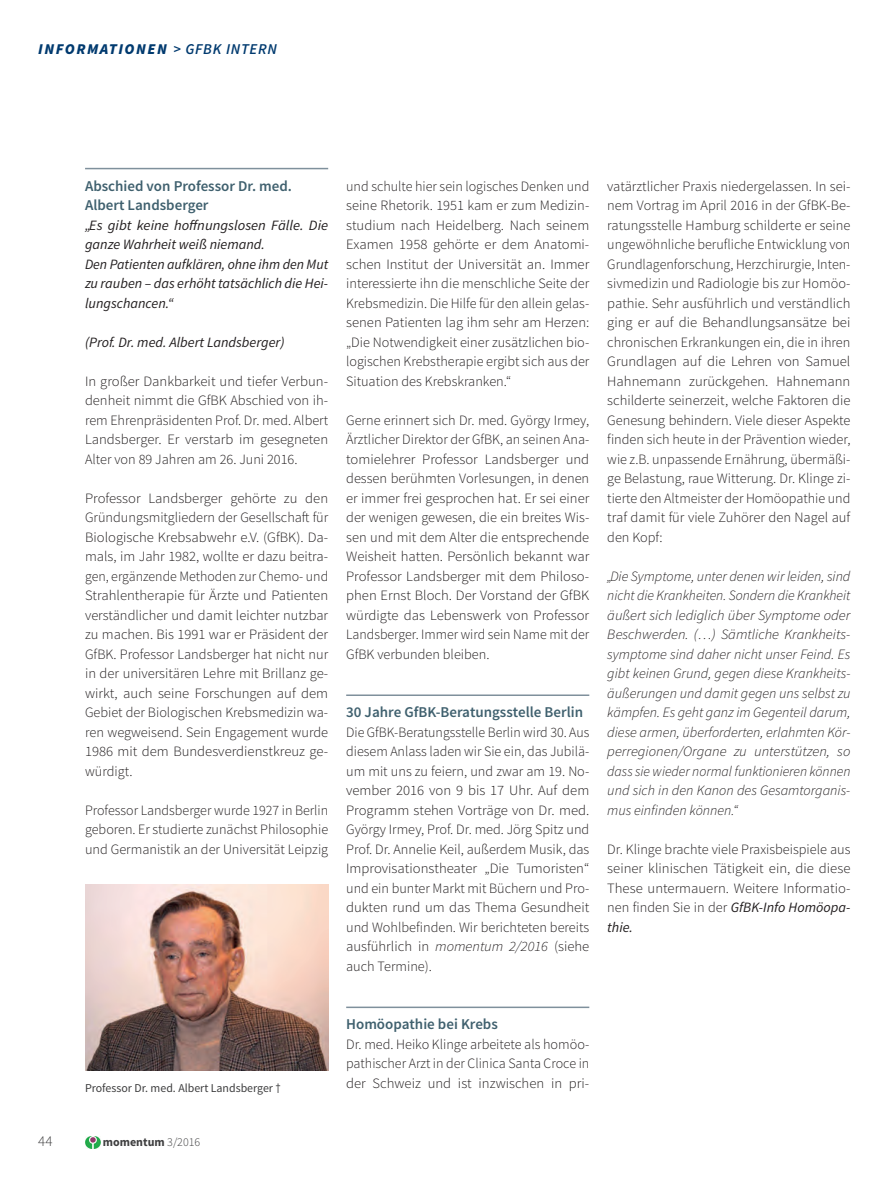
<style>
.page{position:relative;width:893px;height:1191px;background:#fff}
.page>*{position:absolute;margin:0;border:0;box-sizing:border-box;transform-origin:0 0}
.t1{font:600 15px/19.5px "Source Sans Pro";color:#3f606e}
.t2{font:italic 900 15px "Source Sans Pro";letter-spacing:.1em;color:#003a6f}
.t3{font:300 15px "Source Sans Pro";color:#3e3e3f}
.t4{font:300 14.25px/19.5px "Source Sans Pro";color:#231f20;text-align:justify}
.t5{font:italic 300 14.25px/19.5px "Source Sans Pro";color:#231f20;text-align:justify}
.t6{font:italic 14.25px/19.5px "Source Sans Pro";color:#231f20}
.t7{font:12px "Source Sans Pro";color:#3e3e3f}
.t8{font:700 12px "Source Sans Pro";color:#3e3e3f}
.s1{font-weight:600}
.s2{font-style:italic}
.s3{font-weight:400;font-style:italic}
.s4{font-weight:300}
</style>
<div class="page">
<img style="left:85px;top:1136px;width:15px;height:12px">
<hr style="left:85px;top:168px;width:243px;height:1px;background:#7f909c">
<hr style="left:346px;top:694px;width:243px;height:2px;background:#7f909c">
<hr style="left:346px;top:1006px;width:243px;height:2px;background:#7f909c">
<img style="left:85px;top:884px;width:243px;height:186px">
<p class="t2" style="left:38px;top:39px;width:240px">INFORMATIONEN <span class="s1">&gt; GFBK INTERN</span></p>
<p class="t1" style="left:85px;top:176px;width:208px">Abschied von Professor Dr. med.<br>Albert Landsberger</p>
<p class="t6" style="left:85px;top:215px;width:245px">„Es gibt keine hoffnungslosen Fälle. Die ganze Wahrheit weiß niemand.<br>Den Patienten aufklären, ohne ihm den Mut zu rauben – das erhöht tatsächlich die Hei&shy;lungschancen.“</p>
<p class="t6" style="left:85px;top:332px;width:201px">(Prof. Dr. med. Albert Landsberger)</p>
<p class="t4" style="left:85px;top:371px;width:245px">In großer Dankbarkeit und tiefer Verbun&shy;denheit nimmt die GfBK Abschied von ih&shy;rem Ehrenpräsidenten Prof. Dr. med. Albert Landsberger. Er verstarb im gesegneten Alter von 89 Jahren am 26. Juni 2016.</p>
<p class="t4" style="left:85px;top:488px;width:245px">Professor Landsberger gehörte zu den Gründungsmitgliedern der Gesellschaft für Biologische Krebsabwehr e.V. (GfBK). Da&shy;mals, im Jahr 1982, wollte er dazu beitra&shy;gen, ergänzende Methoden zur Chemo- und Strahlentherapie für Ärzte und Patienten verständlicher und damit leichter nutzbar zu machen. Bis 1991 war er Präsident der GfBK. Professor Landsberger hat nicht nur in der universitären Lehre mit Brillanz ge&shy;wirkt, auch seine Forschungen auf dem Gebiet der Biologischen Krebsmedizin wa&shy;ren wegweisend. Sein Engagement wurde 1986 mit dem Bundesverdienstkreuz ge&shy;würdigt.</p>
<p class="t4" style="left:85px;top:800px;width:245px">Professor Landsberger wurde 1927 in Berlin geboren. Er studierte zunächst Philosophie und Germanistik an der Universität Leipzig</p>
<p class="t4" style="left:346px;top:176px;width:245px">und schulte hier sein logisches Denken und seine Rhetorik. 1951 kam er zum Medizin&shy;studium nach Heidelberg. Nach seinem Examen 1958 gehörte er dem Anatomi&shy;schen Institut der Universität an. Immer interessierte ihn die menschliche Seite der Krebsmedizin. Die Hilfe für den allein gelas&shy;senen Patienten lag ihm sehr am Herzen: „Die Notwendigkeit einer zusätzlichen bio&shy;logischen Krebstherapie ergibt sich aus der Situation des Krebskranken.“</p>
<p class="t4" style="left:346px;top:410px;width:245px">Gerne erinnert sich Dr. med. György Irmey, Ärztlicher Direktor der GfBK, an seinen Ana&shy;tomielehrer Professor Landsberger und dessen berühmten Vorlesungen, in denen er immer frei gesprochen hat. Er sei einer der wenigen gewesen, die ein breites Wis&shy;sen und mit dem Alter die entsprechende Weisheit hatten. Persönlich bekannt war Professor Landsberger mit dem Philoso&shy;phen Ernst Bloch. Der Vorstand der GfBK würdigte das Lebenswerk von Professor Landsberger. Immer wird sein Name mit der GfBK verbunden bleiben.</p>
<p class="t1" style="left:346px;top:703px;width:238px">30 Jahre GfBK-Beratungsstelle Berlin</p>
<p class="t4" style="left:346px;top:722px;width:245px">Die GfBK-Beratungsstelle Berlin wird 30. Aus diesem Anlass laden wir Sie ein, das Jubilä&shy;um mit uns zu feiern, und zwar am 19. No&shy;vember 2016 von 9 bis 17 Uhr. Auf dem Programm stehen Vorträge von Dr. med.<br>György Irmey, Prof. Dr. med. Jörg Spitz und Prof. Dr. Annelie Keil, außerdem Musik, das Improvisationstheater „Die Tumoristen“ und ein bunter Markt mit Büchern und Pro&shy;dukten rund um das Thema Gesundheit und Wohlbefinden. Wir berichteten bereits ausführlich in <span class="s2">momentum 2/2016</span> (siehe auch Termine).</p>
<p class="t4" style="left:607px;top:176px;width:245px">vatärztlicher Praxis niedergelassen. In sei&shy;nem Vortrag im April 2016 in der GfBK-Be&shy;ratungsstelle Hamburg schilderte er seine ungewöhnliche berufliche Entwicklung von Grundlagenforschung, Herzchirurgie, Inten&shy;sivmedizin und Radiologie bis zur Homöo&shy;pathie. Sehr ausführlich und verständlich ging er auf die Behandlungsansätze bei chronischen Erkrankungen ein, die in ihren Grundlagen auf die Lehren von Samuel Hahnemann zurückgehen. Hahnemann schilderte seinerzeit, welche Faktoren die Genesung behindern. Viele dieser Aspekte finden sich heute in der Prävention wieder, wie z.B. unpassende Ernährung, übermäßi&shy;ge Belastung, raue Witterung. Dr. Klinge zi&shy;tierte den Altmeister der Homöopathie und traf damit für viele Zuhörer den Nagel auf den Kopf:</p>
<p class="t5" style="left:607px;top:566px;width:245px">„Die Symptome, unter denen wir leiden, sind nicht die Krankheiten. Sondern die Krankheit äußert sich lediglich über Symptome oder Beschwerden. (…) Sämtliche Krankheits&shy;symptome sind daher nicht unser Feind. Es gibt keinen Grund, gegen diese Krankheits&shy;äußerungen und damit gegen uns selbst zu kämpfen. Es geht ganz im Gegenteil darum, diese armen, überforderten, erlahmten Kör&shy;perregionen/Organe zu unterstützen, so dass sie wieder normal funktionieren können und sich in den Kanon des Gesamtorganis&shy;mus einfinden können.“</p>
<p class="t4" style="left:607px;top:839px;width:245px">Dr. Klinge brachte viele Praxisbeispiele aus seiner klinischen Tätigkeit ein, die diese These untermauern. Weitere Informatio&shy;nen finden Sie in der <span class="s3">GfBK-Info Homöopa&shy;thie.</span></p>
<p class="t7" style="left:85px;top:1080px;width:197px">Professor Dr. med. Albert Landsberger †</p>
<p class="t3" style="left:38px;top:1132px;width:16px">44</p>
<p class="t8" style="left:103px;top:1134px;width:99px">momentum <span class="s4">3/2016</span></p>
<p class="t1" style="left:346px;top:1015px;width:153px">Homöopathie bei Krebs</p>
<p class="t4" style="left:346px;top:1034px;width:245px">Dr. med. Heiko Klinge arbeitete als homöo&shy;pathischer Arzt in der Clinica Santa Croce in der Schweiz und ist inzwischen in pri-</p>
</div>
